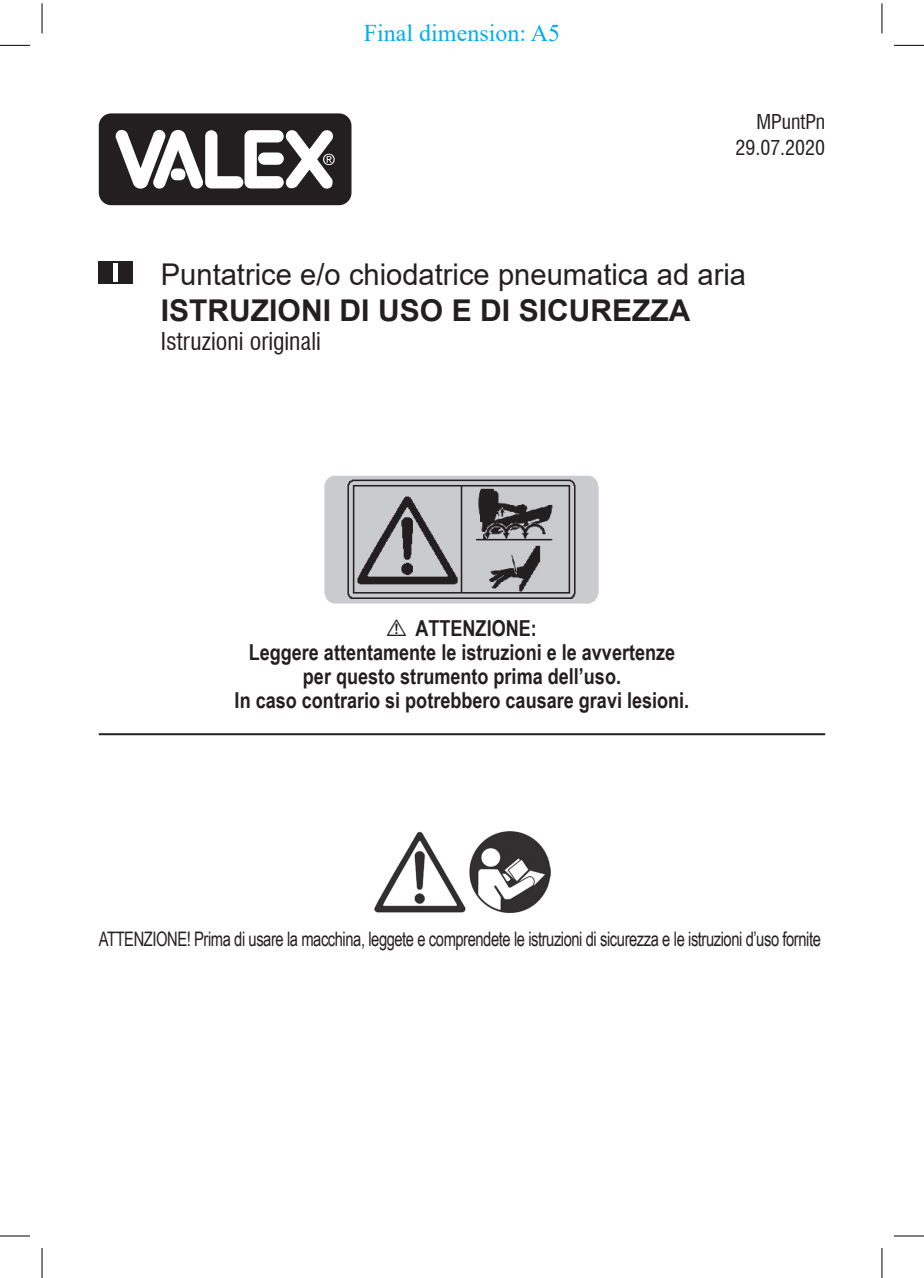
<style>
.page{position:relative;width:924px;height:1278px;background:#fff}
.page>*{position:absolute;margin:0;border:0;box-sizing:border-box;transform-origin:0 0}
.t1{font:30px "Arial";color:#231f20}
.t2{font:700 30px "Arial";color:#231f20}
.t3{font:condensed 24px "Swiss 721 BT";color:#231f20}
.t4{font:24px "Times New Roman";color:#00aeef}
.t5{font:700 22px/24px "Arial Narrow";color:#231f20;text-align:center}
.t6{font:20px "Arial Narrow";letter-spacing:-.025em;color:#231f20;scale:.9 1}
.t7{font:condensed 20px/26px "Swiss 721 BT";color:#231f20;text-align:right}
.s1{font-family:"SERGIO";font-weight:400;font-size:28px}
</style>
<div class="page">
<hr style="left:99px;top:733px;width:725px;height:2px;background:#231f20">
<img style="left:374px;top:831px;width:176px;height:81px">
<div style="left:99px;top:261px;width:34px;height:23px;background:#231f20"></div>
<hr style="left:114px;top:264px;width:4px;height:18px;background:#fff">
<svg style="left:99px;top:113px;width:252px;height:92px"></svg>
<img style="left:324px;top:475px;width:275px;height:129px">
<hr style="left:0;top:45px;width:30px;height:1px;background:#000">
<hr style="left:893px;top:45px;width:30px;height:1px;background:#000">
<hr style="left:0;top:1236px;width:30px;height:1px;background:#000">
<hr style="left:893px;top:1236px;width:30px;height:1px;background:#000">
<hr style="left:42px;top:3px;width:1px;height:30px;background:#000">
<hr style="left:42px;top:1248px;width:1px;height:30px;background:#000">
<hr style="left:881px;top:3px;width:1px;height:30px;background:#000">
<hr style="left:881px;top:1248px;width:1px;height:30px;background:#000">
<p class="t4" style="left:364px;top:16px;width:198px">Final dimension: A5</p>
<p class="t7" style="left:735px;top:109px;width:91px">MPuntPn<br>29.07.2020</p>
<h1 class="t1" style="left:161px;top:254px;width:586px">Puntatrice e/o chiodatrice pneumatica ad aria</h1>
<h1 class="t2" style="left:161px;top:289px;width:531px">ISTRUZIONI DI USO E DI SICUREZZA</h1>
<p class="t3" style="left:161px;top:327px;width:161px">Istruzioni originali</p>
<p class="t5" style="left:234px;top:616px;width:456px"><span class="s1">!</span> ATTENZIONE:<br>Leggere attentamente le istruzioni e le avvertenze per questo strumento prima dell’uso.<br>In caso contrario si potrebbero causare gravi lesioni.</p>
<p class="t6" style="left:99px;top:927px;width:803px">ATTENZIONE! Prima di usare la macchina, leggete e comprendete le istruzioni di sicurezza e le istruzioni d’uso fornite</p>
</div>
